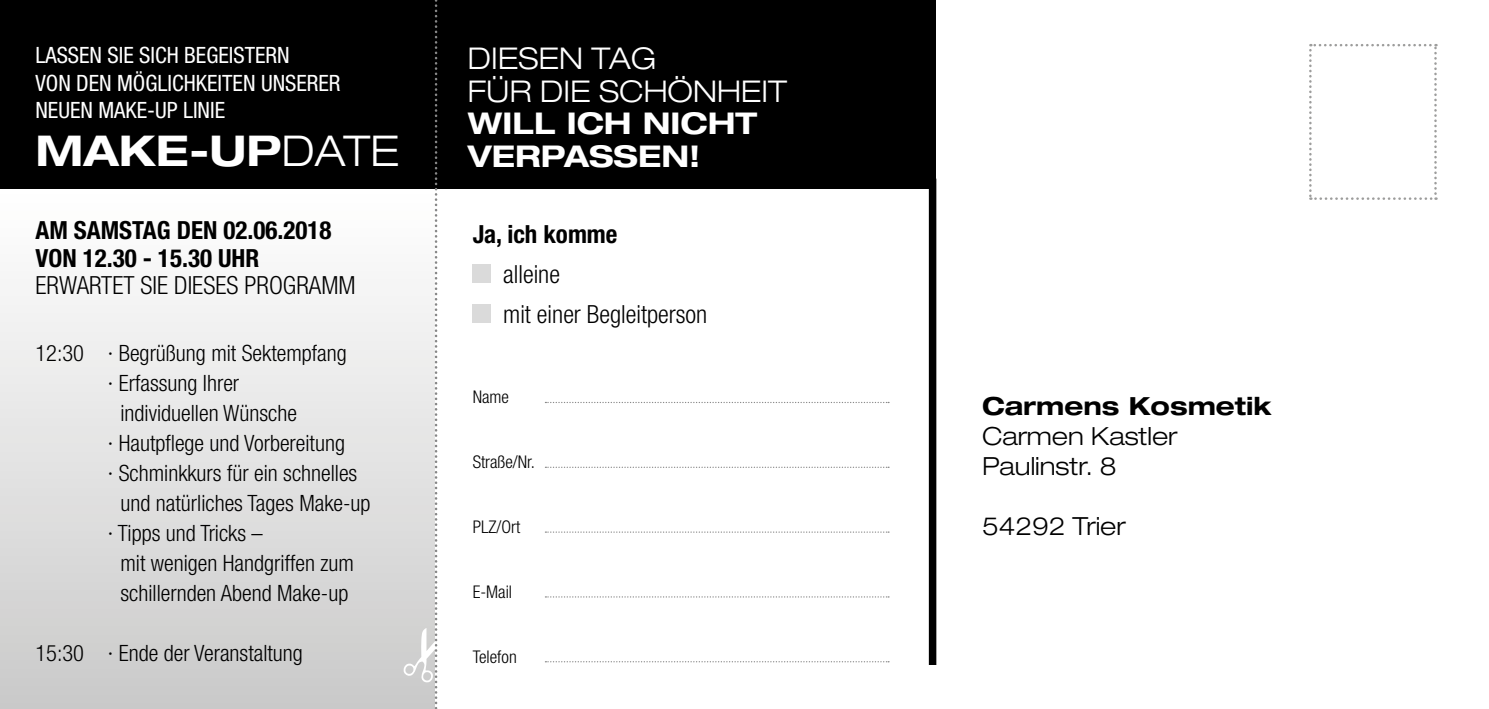
<style>
.page{position:relative;width:1489px;height:709px;background:#fff}
.page>*{position:absolute;margin:0;border:0;box-sizing:border-box;transform-origin:0 0}
.t1{font:700 expanded 42.5px "Helvetica Neue";color:#fff}
.t2{font:300 expanded 30px/32.5px "Helvetica Neue";color:#fff}
.t3{font:700 expanded 30px/32.5px "Helvetica Neue";color:#fff}
.t4{font:300 condensed 25px/40px "Helvetica Neue";color:#000}
.t5{font:700 condensed 25px/27.5px "Helvetica Neue";color:#000}
.t6{font:300 expanded 25px/30px "Helvetica Neue";color:#000}
.t7{font:700 expanded 25px "Helvetica Neue";color:#000}
.t8{font:300 condensed 22.5px "Helvetica Neue";color:#000}
.t9{font:condensed 22.5px/27.5px "Helvetica Neue";color:#fff}
.t10{font:300 condensed 17.5px "Helvetica Neue";color:#000}
.s1{font-weight:300}
</style>
<div class="page">
<div style="left:0;top:187px;width:435px;height:522px;background:linear-gradient(to bottom,#fff,#cacac9)"></div>
<div style="left:0;top:0;width:435px;height:188px;background:#000"></div>
<div style="left:428px;top:0;width:507px;height:188px;background:#000"></div>
<div style="left:472px;top:264px;width:19px;height:19px;background:#dadada"></div>
<div style="left:472px;top:304px;width:19px;height:19px;background:#dadada"></div>
<svg style="left:545px;top:402px;width:344px;height:1px"></svg>
<svg style="left:545px;top:466px;width:344px;height:2px"></svg>
<svg style="left:545px;top:531px;width:344px;height:1px"></svg>
<svg style="left:545px;top:596px;width:344px;height:1px"></svg>
<svg style="left:545px;top:661px;width:344px;height:1px"></svg>
<div style="left:928px;top:179px;width:8px;height:486px;background:#000"></div>
<svg style="left:1309px;top:44px;width:127px;height:156px"></svg>
<svg style="left:403px;top:0;width:34px;height:709px"></svg>
<p class="t9" style="left:35px;top:41px;width:307px">LASSEN SIE SICH BEGEISTERN<br>VON DEN MÖGLICHKEITEN UNSERER<br>NEUEN MAKE-UP LINIE</p>
<h1 class="t1" style="left:35px;top:124px;width:365px">MAKE-UP<span class="s1">DATE</span></h1>
<p class="t5" style="left:35px;top:216px;width:297px">AM SAMSTAG DEN 02.06.2018<br>VON 12.30 - 15.30 UHR</p>
<p class="t4" style="left:35px;top:265px;width:322px">ERWARTET SIE DIESES PROGRAMM</p>
<p class="t8" style="left:35px;top:340px;width:313px">12:30 · Begrüßung mit Sektempfang</p>
<p class="t8" style="left:108px;top:370px;width:133px">· Erfassung Ihrer</p>
<p class="t8" style="left:120px;top:400px;width:178px">individuellen Wünsche</p>
<p class="t8" style="left:108px;top:430px;width:238px">· Hautpflege und Vorbereitung</p>
<p class="t8" style="left:108px;top:460px;width:251px">· Schminkkurs für ein schnelles</p>
<p class="t8" style="left:120px;top:490px;width:251px">und natürliches Tages Make-up</p>
<p class="t8" style="left:108px;top:520px;width:156px">· Tipps und Tricks –</p>
<p class="t8" style="left:120px;top:550px;width:235px">mit wenigen Handgriffen zum</p>
<p class="t8" style="left:120px;top:580px;width:229px">schillernden Abend Make-up</p>
<p class="t8" style="left:35px;top:640px;width:269px">15:30 · Ende der Veranstaltung</p>
<h2 class="t2" style="left:468px;top:42px;width:320px">DIESEN TAG<br>FÜR DIE SCHÖNHEIT</h2>
<h2 class="t3" style="left:468px;top:106px;width:291px">WILL ICH NICHT<br>VERPASSEN!</h2>
<p class="t5" style="left:472px;top:220px;width:146px">Ja, ich komme</p>
<p class="t4" style="left:503px;top:254px;width:206px">alleine<br>mit einer Begleitperson</p>
<p class="t10" style="left:472px;top:386px;width:38px">Name</p>
<p class="t10" style="left:472px;top:451px;width:64px">Straße/Nr.</p>
<p class="t10" style="left:472px;top:516px;width:49px">PLZ/Ort</p>
<p class="t10" style="left:472px;top:581px;width:41px">E-Mail</p>
<p class="t10" style="left:472px;top:646px;width:46px">Telefon</p>
<p class="t7" style="left:981px;top:390px;width:291px">Carmens Kosmetik</p>
<p class="t6" style="left:981px;top:421px;width:197px">Carmen Kastler<br>Paulinstr. 8</p>
<p class="t6" style="left:981px;top:511px;width:145px">54292 Trier</p>
</div>
